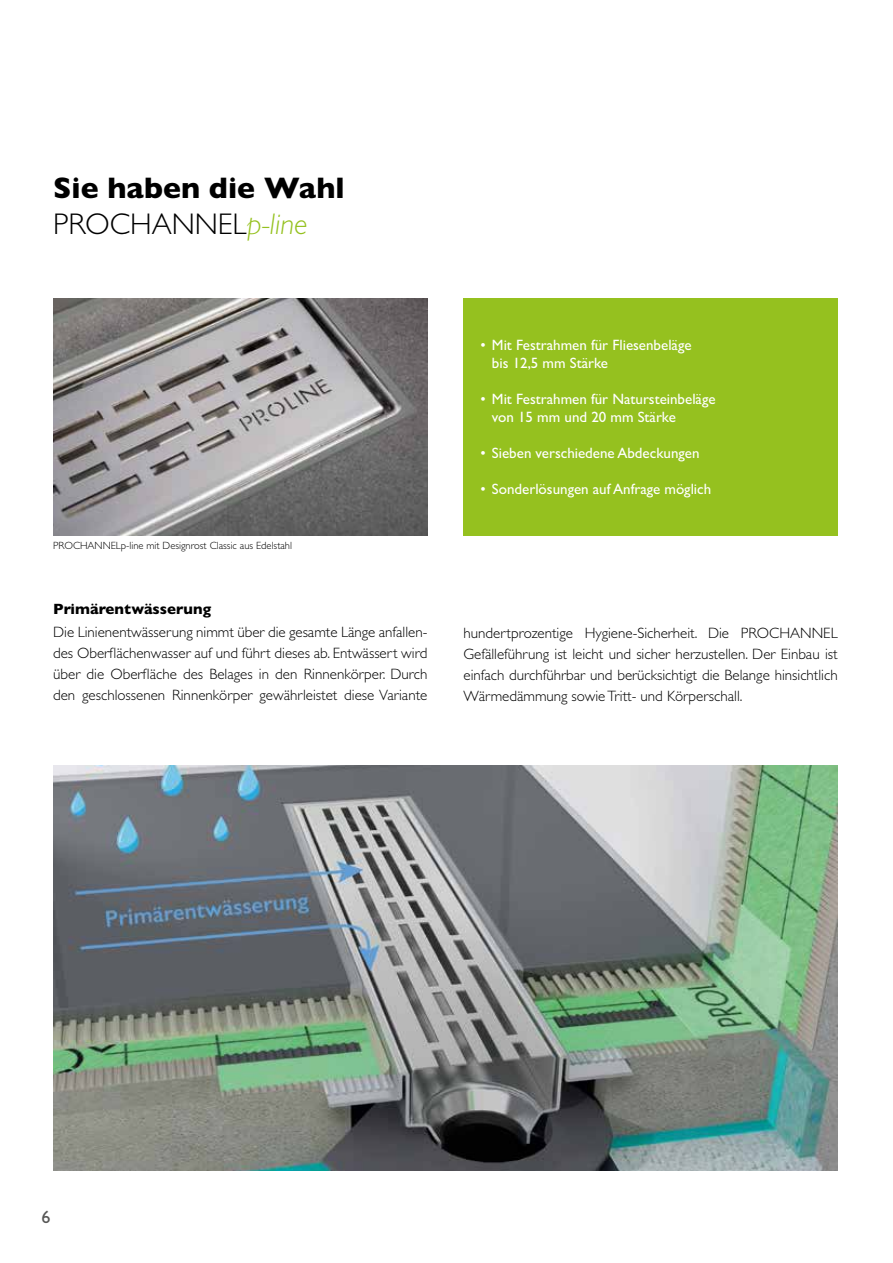
<style>
.page{position:relative;width:893px;height:1263px;background:#fff}
.page>*{position:absolute;margin:0;border:0;box-sizing:border-box;transform-origin:0 0}
.t1{font:700 30px/36px "Gill Sans";color:#000}
.t2{font:18px "Gill Sans";color:#575756}
.t3{font:300 15px/21px "Gill Sans";color:#000;text-align:justify}
.t4{font:15px/18px "Gill Sans";color:#fff}
.t5{font:700 15px "Gill Sans";letter-spacing:.005em;color:#000}
.t6{font:300 10.5px "Gill Sans";color:#000}
.s1{font-weight:300}
.s2{font-weight:300;font-style:italic;color:#95c11f}
</style>
<div class="page">
<img style="left:53px;top:765px;width:785px;height:406px">
<div style="left:463px;top:299px;width:375px;height:237px;background:#95c11f"></div>
<img style="left:53px;top:299px;width:374px;height:237px">
<h1 class="t1" style="left:53px;top:170px;width:293px">Sie haben die Wahl<br><span class="s1">PROCHANNEL</span><span class="s2">p-line</span></h1>
<p class="t6" style="left:53px;top:537px;width:240px">PROCHANNELp-line mit Designrost Classic aus Edelstahl</p>
<p class="t5" style="left:53px;top:596px;width:160px">Primärentwässerung</p>
<p class="t4" style="left:492px;top:336px;width:201px;text-indent:-11px">• Mit Festrahmen für Fliesenbeläge bis 12,5 mm Stärke</p>
<p class="t4" style="left:492px;top:390px;width:225px;text-indent:-11px">• Mit Festrahmen für Natursteinbeläge von 15 mm und 20 mm Stärke</p>
<p class="t4" style="left:480px;top:444px;width:221px">• Sieben verschiedene Abdeckungen</p>
<p class="t4" style="left:480px;top:480px;width:232px">• Sonderlösungen auf Anfrage möglich</p>
<p class="t3" style="left:53px;top:621px;width:376px">Die Linienentwässerung nimmt über die gesamte Länge anfallen&shy;des Oberflächenwasser auf und führt dieses ab. Entwässert wird über die Oberfläche des Belages in den Rinnenkörper. Durch den geschlossenen Rinnenkörper gewährleistet diese Variante</p>
<p class="t3" style="left:463px;top:622px;width:376px">hundertprozentige Hygiene-Sicherheit. Die PROCHANNEL Gefälleführung ist leicht und sicher herzustellen. Der Einbau ist einfach durchführbar und berücksichtigt die Belange hinsichtlich Wärmedämmung sowie Tritt- und Körperschall.</p>
<p class="t2" style="left:41px;top:1206px;width:10px">6</p>
</div>
